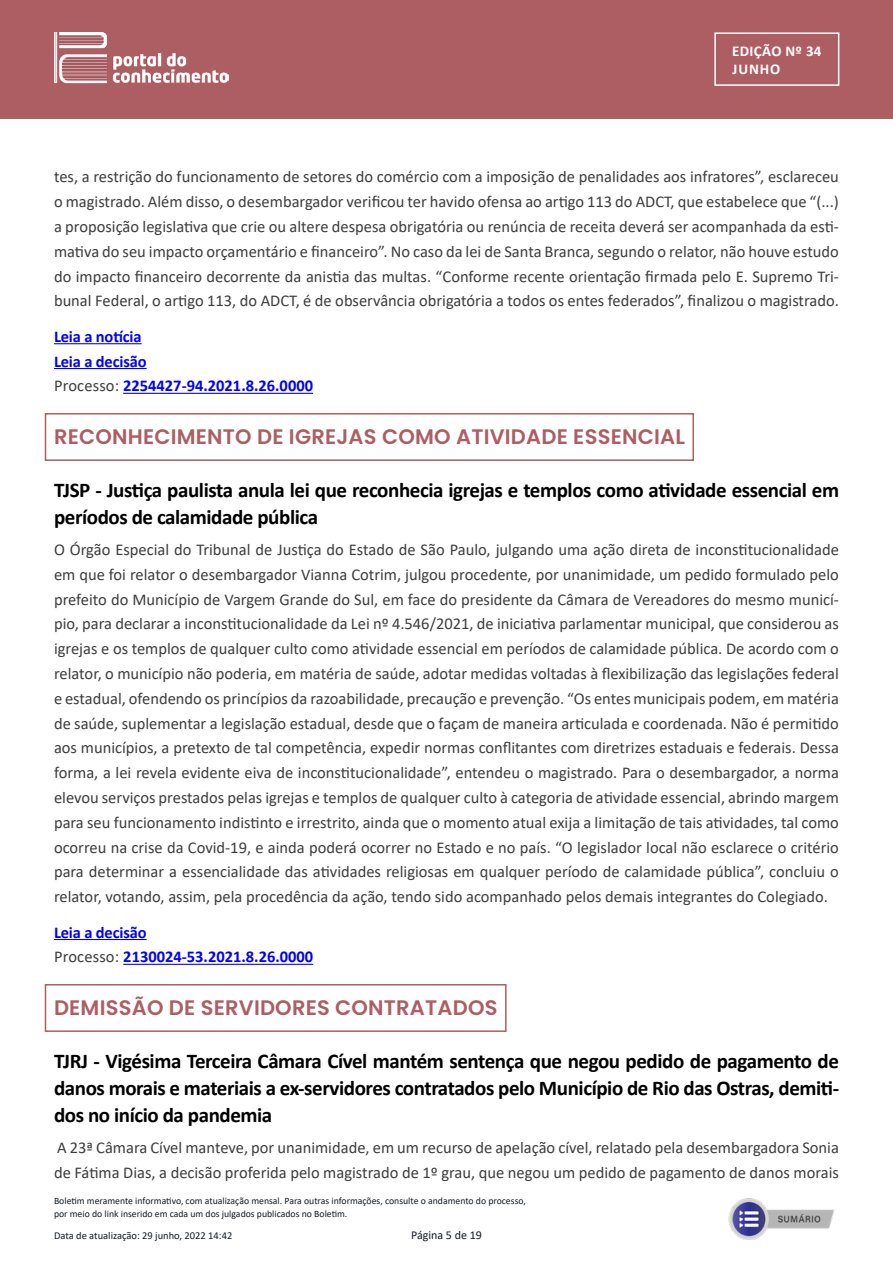
<style>
.page{position:relative;width:893px;height:1263px;background:#fff}
.page>*{position:absolute;margin:0;border:0;box-sizing:border-box;transform-origin:0 0}
.t1{font:700 21px/27px "Calibri";letter-spacing:-.02em;color:#000}
.t2{font:600 21px "Poppins";letter-spacing:.01em;color:#ad5e63}
.t3{font:16.5px/24.8px "Calibri";color:#3d3d3d;text-align:justify}
.t4{font:700 16.5px/24.8px "Calibri";color:#00f}
.t5{font:700 15px/18px "Calibri";letter-spacing:.02em;color:#fff}
.t6{font:12px "Calibri";color:#131a22}
.t7{font:10.5px "Calibri";color:#131a22}
.t8{font:9.75px/12.3px "Calibri";color:#131a22}
.s1{font-weight:400;color:#3d3d3d}
</style>
<div class="page">
<div style="left:0;top:0;width:893px;height:118px;background:#ad5e63"></div>
<img style="left:55px;top:33px;width:173px;height:51px">
<div style="left:714px;top:32px;width:125px;height:54px;border:2px solid #fff"></div>
<hr style="left:0;top:0;width:1px;height:132px;background:#ad5e63">
<hr style="left:54px;top:343px;width:88px;height:1px;background:#00f">
<hr style="left:54px;top:368px;width:93px;height:1px;background:#00f">
<hr style="left:123px;top:393px;width:190px;height:1px;background:#00f">
<div style="left:45px;top:413px;width:649px;height:48px;border:2px solid #ad5e63"></div>
<hr style="left:54px;top:939px;width:93px;height:1px;background:#00f">
<hr style="left:123px;top:964px;width:190px;height:1px;background:#00f">
<div style="left:45px;top:984px;width:462px;height:48px;border:2px solid #ad5e63"></div>
<img style="left:728px;top:1198px;width:107px;height:42px">
<p class="t5" style="left:732px;top:42px;width:91px">EDIÇÃO Nº 34<br>JUNHO</p>
<p class="t3" style="left:54px;top:164px;width:786px">tes, a restrição do funcionamento de setores do comércio com a imposição de penalidades aos infratores”, esclareceu o magistrado. Além disso, o desembargador verificou ter havido ofensa ao artigo 113 do ADCT, que estabelece que “(...) a proposição legislativa que crie ou altere despesa obrigatória ou renúncia de receita deverá ser acompanhada da esti&shy;mativa do seu impacto orçamentário e financeiro”. No caso da lei de Santa Branca, segundo o relator, não houve estudo do impacto financeiro decorrente da anistia das multas. “Conforme recente orientação firmada pelo E. Supremo Tri&shy;bunal Federal, o artigo 113, do ADCT, é de observância obrigatória a todos os entes federados”, finalizou o magistrado.</p>
<p class="t4" style="left:54px;top:324px;width:261px">Leia a notícia<br>Leia a decisão<br><span class="s1">Processo:</span> 2254427-94.2021.8.26.0000</p>
<p class="t2" style="left:54px;top:425px;width:632px">RECONHECIMENTO DE IGREJAS COMO ATIVIDADE ESSENCIAL</p>
<p class="t1" style="left:54px;top:476px;width:787px">TJSP - Justiça paulista anula lei que reconhecia igrejas e templos como atividade essencial em períodos de calamidade pública</p>
<p class="t3" style="left:54px;top:537px;width:786px">O Órgão Especial do Tribunal de Justiça do Estado de São Paulo, julgando uma ação direta de inconstitucionalidade em que foi relator o desembargador Vianna Cotrim, julgou procedente, por unanimidade, um pedido formulado pelo prefeito do Município de Vargem Grande do Sul, em face do presidente da Câmara de Vereadores do mesmo municí&shy;pio, para declarar a inconstitucionalidade da Lei nº 4.546/2021, de iniciativa parlamentar municipal, que considerou as igrejas e os templos de qualquer culto como atividade essencial em períodos de calamidade pública. De acordo com o relator, o município não poderia, em matéria de saúde, adotar medidas voltadas à flexibilização das legislações federal e estadual, ofendendo os princípios da razoabilidade, precaução e prevenção. “Os entes municipais podem, em matéria de saúde, suplementar a legislação estadual, desde que o façam de maneira articulada e coordenada. Não é permitido aos municípios, a pretexto de tal competência, expedir normas conflitantes com diretrizes estaduais e federais. Dessa forma, a lei revela evidente eiva de inconstitucionalidade”, entendeu o magistrado. Para o desembargador, a norma elevou serviços prestados pelas igrejas e templos de qualquer culto à categoria de atividade essencial, abrindo margem para seu funcionamento indistinto e irrestrito, ainda que o momento atual exija a limitação de tais atividades, tal como ocorreu na crise da Covid-19, e ainda poderá ocorrer no Estado e no país. “O legislador local não esclarece o critério para determinar a essencialidade das atividades religiosas em qualquer período de calamidade pública”, concluiu o relator, votando, assim, pela procedência da ação, tendo sido acompanhado pelos demais integrantes do Colegiado.</p>
<p class="t4" style="left:54px;top:919px;width:261px">Leia a decisão<br><span class="s1">Processo:</span> 2130024-53.2021.8.26.0000</p>
<p class="t2" style="left:54px;top:996px;width:445px">DEMISSÃO DE SERVIDORES CONTRATADOS</p>
<p class="t1" style="left:54px;top:1047px;width:787px;text-align:justify">TJRJ - Vigésima Terceira Câmara Cível mantém sentença que negou pedido de pagamento de danos morais e materiais a ex-servidores contratados pelo Município de Rio das Ostras, demiti&shy;dos no início da pandemia</p>
<p class="t3" style="left:54px;top:1135px;width:786px">A 23ª Câmara Cível manteve, por unanimidade, em um recurso de apelação cível, relatado pela desembargadora Sonia de Fátima Dias, a decisão proferida pelo magistrado de 1º grau, que negou um pedido de pagamento de danos morais</p>
<p class="t8" style="left:54px;top:1195px;width:473px">Boletim meramente informativo, com atualização mensal. Para outras informações, consulte o andamento do processo, por meio do link inserido em cada um dos julgados publicados no Boletim.</p>
<p class="t7" style="left:54px;top:1229px;width:180px">Data de atualização: 29 junho, 2022 14:42</p>
<p class="t6" style="left:411px;top:1227px;width:72px">Página 5 de 19</p>
</div>
